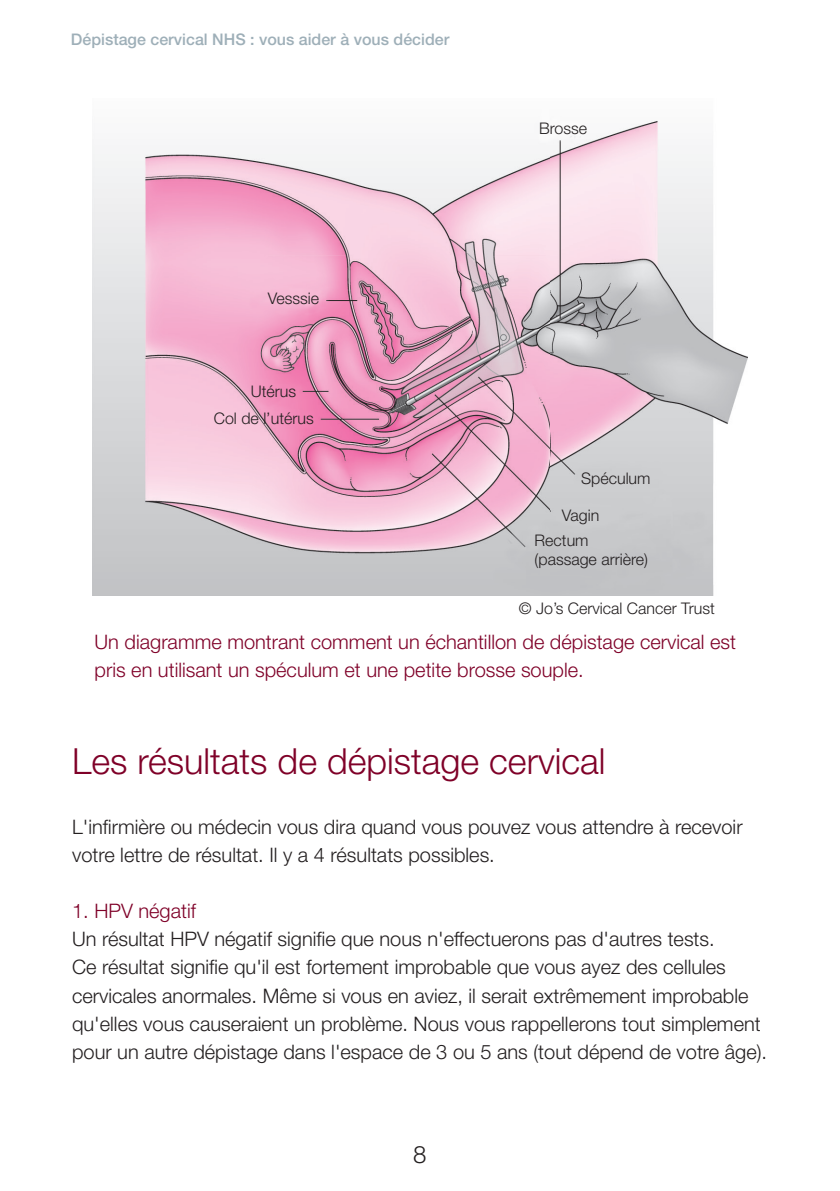
<style>
.page{position:relative;width:840px;height:1191px;background:#fff}
.page>*{position:absolute;margin:0;border:0;box-sizing:border-box;transform-origin:0 0}
.t1{font:300 36px "Helvetica Neue LT Std";color:#7f0128}
.t2{font:300 24px "Helvetica Neue LT Std";color:#231f20}
.t3{font:300 20px/28px "Helvetica Neue LT Std";color:#231f20}
.t4{font:300 20px/28px "Helvetica Neue LT Std";color:#7f0128}
.t5{font:300 16px/26.4px "Helvetica Neue LT Std";color:#231f20}
.t6{font:500 16px "Helvetica Neue LT Std";color:#9eafb8}
</style>
<div class="page">
<img style="left:93px;top:120px;width:653px;height:475px">
<p class="t6" style="left:71px;top:30px;width:379px">Dépistage cervical NHS : vous aider à vous décider</p>
<p class="t5" style="left:268px;top:285px;width:53px">Vesssie</p>
<p class="t5" style="left:214px;top:378px;width:101px;text-indent:37px">Utérus<br>Col de l’utérus</p>
<p class="t5" style="left:539px;top:115px;width:50px">Brosse</p>
<p class="t5" style="left:581px;top:465px;width:71px">Spéculum</p>
<p class="t5" style="left:534px;top:502px;width:66px;line-height:24.8px;text-indent:27px">Vagin<br>Rectum</p>
<p class="t5" style="left:534px;top:545px;width:115px">(passage arrière)</p>
<p class="t5" style="left:518px;top:595px;width:197px">© Jo’s Cervical Cancer Trust</p>
<p class="t4" style="left:94px;top:628px;width:642px">Un diagramme montrant comment un échantillon de dépistage cervical est pris en utilisant un spéculum et une petite brosse souple.</p>
<h1 class="t1" style="left:72px;top:739px;width:534px">Les résultats de dépistage cervical</h1>
<p class="t3" style="left:72px;top:813px;width:671px">L'infirmière ou médecin vous dira quand vous pouvez vous attendre à recevoir votre lettre de résultat. Il y a 4 résultats possibles.</p>
<p class="t4" style="left:72px;top:897px;width:125px">1. HPV négatif</p>
<p class="t3" style="left:72px;top:925px;width:696px">Un résultat HPV négatif signifie que nous n'effectuerons pas d'autres tests.<br>Ce résultat signifie qu'il est fortement improbable que vous ayez des cellules cervicales anormales. Même si vous en aviez, il serait extrêmement improbable qu'elles vous causeraient un problème. Nous vous rappellerons tout simplement pour un autre dépistage dans l'espace de 3 ou 5 ans (tout dépend de votre âge).</p>
<p class="t2" style="left:413px;top:1139px;width:15px">8</p>
</div>
